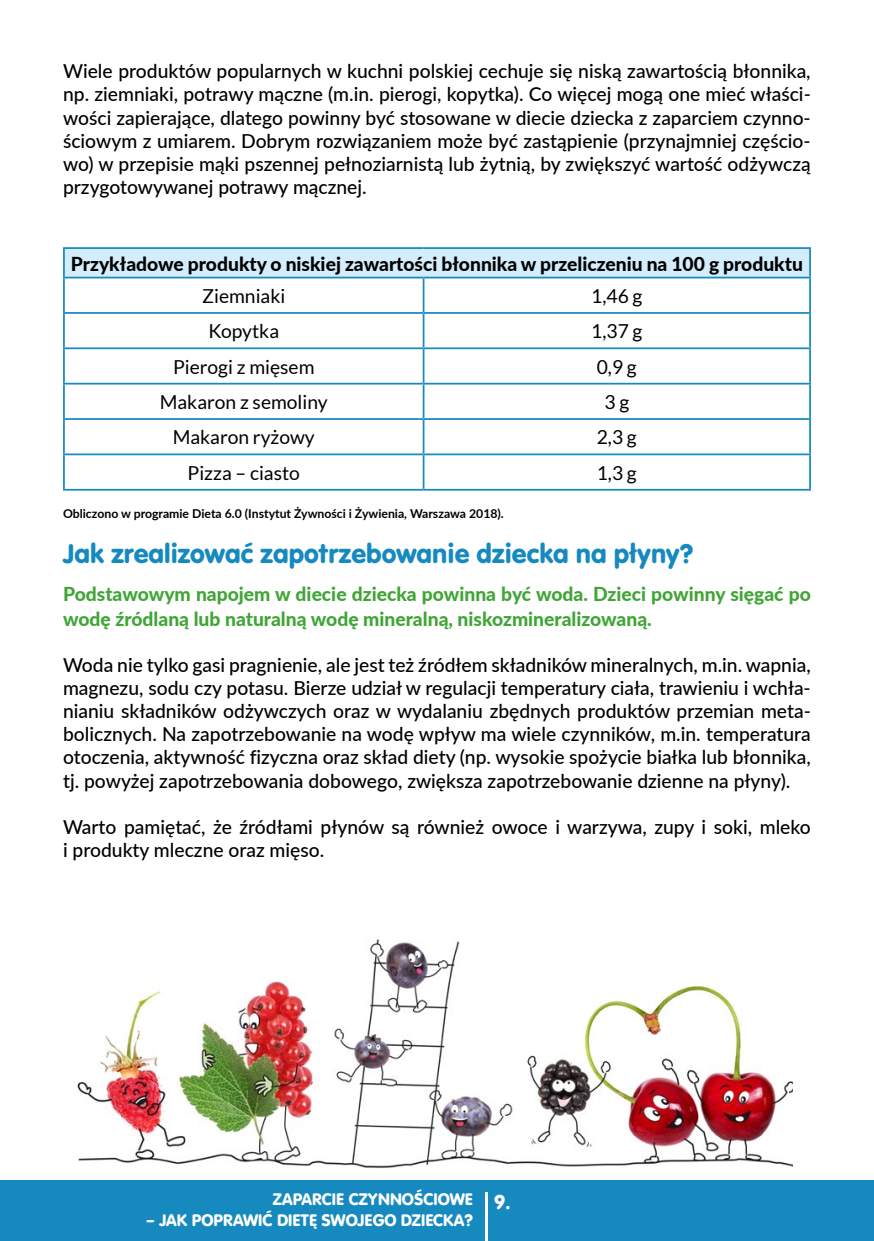
<style>
.page{position:relative;width:874px;height:1241px;background:#fff}
.page>*{position:absolute;margin:0;border:0;box-sizing:border-box;transform-origin:0 0}
.t1{font:28px "VAG Rundschrift D";color:#168abf}
.t2{font:500 19.25px/23.1px "Lato";color:#000;text-align:justify}
.t3{font:800 19.25px/24.5px "Lato";color:#3fa535}
.t4{font:19.25px "Lato";color:#000}
.t5{font:800 19.25px "Lato";color:#000}
.t6{font:17.5px "VAG Rundschrift D";color:#fff}
.t7{font:700 12.25px "Lato";color:#000}
.s1{font-size:21px}
</style>
<div class="page">
<div style="left:0;top:1179px;width:872px;height:61px;background:#168abf"></div>
<hr style="left:485px;top:1191px;width:2px;height:49px;background:#fff">
<div style="left:64px;top:248px;width:745px;height:29px;background:#d4edfc"></div>
<svg style="left:65px;top:278px;width:743px;height:211px"></svg>
<hr style="left:63px;top:247px;width:360px;height:2px;background:#168abf">
<hr style="left:63px;top:249px;width:2px;height:28px;background:#168abf">
<hr style="left:423px;top:247px;width:387px;height:2px;background:#168abf">
<hr style="left:808px;top:249px;width:2px;height:28px;background:#168abf">
<hr style="left:63px;top:277px;width:360px;height:1px;background:#168abf">
<hr style="left:63px;top:278px;width:2px;height:34px;background:#168abf">
<hr style="left:423px;top:277px;width:387px;height:1px;background:#168abf">
<hr style="left:422px;top:278px;width:2px;height:34px;background:#168abf">
<hr style="left:808px;top:278px;width:2px;height:34px;background:#168abf">
<hr style="left:63px;top:312px;width:360px;height:2px;background:#168abf">
<hr style="left:63px;top:314px;width:2px;height:33px;background:#168abf">
<hr style="left:423px;top:312px;width:387px;height:2px;background:#168abf">
<hr style="left:422px;top:314px;width:2px;height:33px;background:#168abf">
<hr style="left:808px;top:314px;width:2px;height:33px;background:#168abf">
<hr style="left:63px;top:347px;width:360px;height:2px;background:#168abf">
<hr style="left:63px;top:349px;width:2px;height:34px;background:#168abf">
<hr style="left:423px;top:347px;width:387px;height:2px;background:#168abf">
<hr style="left:422px;top:349px;width:2px;height:34px;background:#168abf">
<hr style="left:808px;top:349px;width:2px;height:34px;background:#168abf">
<hr style="left:63px;top:383px;width:360px;height:1px;background:#168abf">
<hr style="left:63px;top:384px;width:2px;height:34px;background:#168abf">
<hr style="left:423px;top:383px;width:387px;height:1px;background:#168abf">
<hr style="left:422px;top:384px;width:2px;height:34px;background:#168abf">
<hr style="left:808px;top:384px;width:2px;height:34px;background:#168abf">
<hr style="left:63px;top:418px;width:360px;height:2px;background:#168abf">
<hr style="left:63px;top:420px;width:2px;height:33px;background:#168abf">
<hr style="left:423px;top:418px;width:387px;height:2px;background:#168abf">
<hr style="left:422px;top:420px;width:2px;height:33px;background:#168abf">
<hr style="left:808px;top:420px;width:2px;height:33px;background:#168abf">
<hr style="left:63px;top:453px;width:360px;height:2px;background:#168abf">
<hr style="left:63px;top:455px;width:2px;height:34px;background:#168abf">
<hr style="left:423px;top:453px;width:387px;height:2px;background:#168abf">
<hr style="left:422px;top:455px;width:2px;height:34px;background:#168abf">
<hr style="left:808px;top:455px;width:2px;height:34px;background:#168abf">
<hr style="left:63px;top:489px;width:360px;height:1px;background:#168abf">
<hr style="left:423px;top:489px;width:387px;height:1px;background:#168abf">
<img style="left:77px;top:939px;width:714px;height:229px">
<p class="t2" style="left:63px;top:59px;width:749px">Wiele produktów popularnych w kuchni polskiej cechuje się niską zawartością błonnika, np. ziemniaki, potrawy mączne (m.in. pierogi, kopytka). Co więcej mogą one mieć właści&shy;wości zapierające, dlatego powinny być stosowane w diecie dziecka z zaparciem czynno&shy;ściowym z umiarem. Dobrym rozwiązaniem może być zastąpienie (przynajmniej częścio&shy;wo) w przepisie mąki pszennej pełnoziarnistą lub żytnią, by zwiększyć wartość odżywczą przygotowywanej potrawy mącznej.</p>
<p class="t5" style="left:71px;top:249px;width:733px">Przykładowe produkty o niskiej zawartości błonnika w przeliczeniu na 100 g produktu</p>
<p class="t4" style="left:202px;top:285px;width:85px">Ziemniaki</p>
<p class="t4" style="left:591px;top:285px;width:53px">1,46 g</p>
<p class="t4" style="left:208px;top:320px;width:72px">Kopytka</p>
<p class="t4" style="left:591px;top:320px;width:53px">1,37 g</p>
<p class="t4" style="left:173px;top:356px;width:143px">Pierogi z mięsem</p>
<p class="t4" style="left:596px;top:356px;width:41px">0,9 g</p>
<p class="t4" style="left:160px;top:391px;width:169px">Makaron z semoliny</p>
<p class="t4" style="left:604px;top:391px;width:26px">3 g</p>
<p class="t4" style="left:173px;top:426px;width:144px">Makaron ryżowy</p>
<p class="t4" style="left:596px;top:426px;width:41px">2,3 g</p>
<p class="t4" style="left:187px;top:462px;width:114px">Pizza – ciasto</p>
<p class="t4" style="left:596px;top:462px;width:41px">1,3 g</p>
<p class="t7" style="left:63px;top:505px;width:442px">Obliczono w programie Dieta 6.0 (Instytut Żywności i Żywienia, Warszawa 2018).</p>
<h1 class="t1" style="left:63px;top:536px;width:631px">Jak zrealizować zapotrzebowanie dziecka na płyny?</h1>
<p class="t3" style="left:63px;top:581px;width:749px">Podstawowym napojem w diecie dziecka powinna być woda. Dzieci powinny sięgać po wodę źródlaną lub naturalną wodę mineralną, niskozmineralizowaną.</p>
<p class="t2" style="left:63px;top:652px;width:748px">Woda nie tylko gasi pragnienie, ale jest też źródłem składników mineralnych, m.in. wapnia, magnezu, sodu czy potasu. Bierze udział w regulacji temperatury ciała, trawieniu i wchła&shy;nianiu składników odżywczych oraz w wydalaniu zbędnych produktów przemian meta&shy;bolicznych. Na zapotrzebowanie na wodę wpływ ma wiele czynników, m.in. temperatura otoczenia, aktywność fizyczna oraz skład diety (np. wysokie spożycie białka lub błonnika, tj. powyżej zapotrzebowania dobowego, zwiększa zapotrzebowanie dzienne na płyny).</p>
<p class="t2" style="left:63px;top:814px;width:748px">Warto pamiętać, że źródłami płynów są również owoce i warzywa, zupy i soki, mleko i produkty mleczne oraz mięso.</p>
<p class="t6" style="left:272px;top:1188px;width:239px">ZAPARCIE CZYNNOŚCIOWE <span class="s1">9.</span></p>
<p class="t6" style="left:146px;top:1209px;width:328px">– JAK POPRAWIĆ DIETĘ SWOJEGO DZIECKA?</p>
</div>
